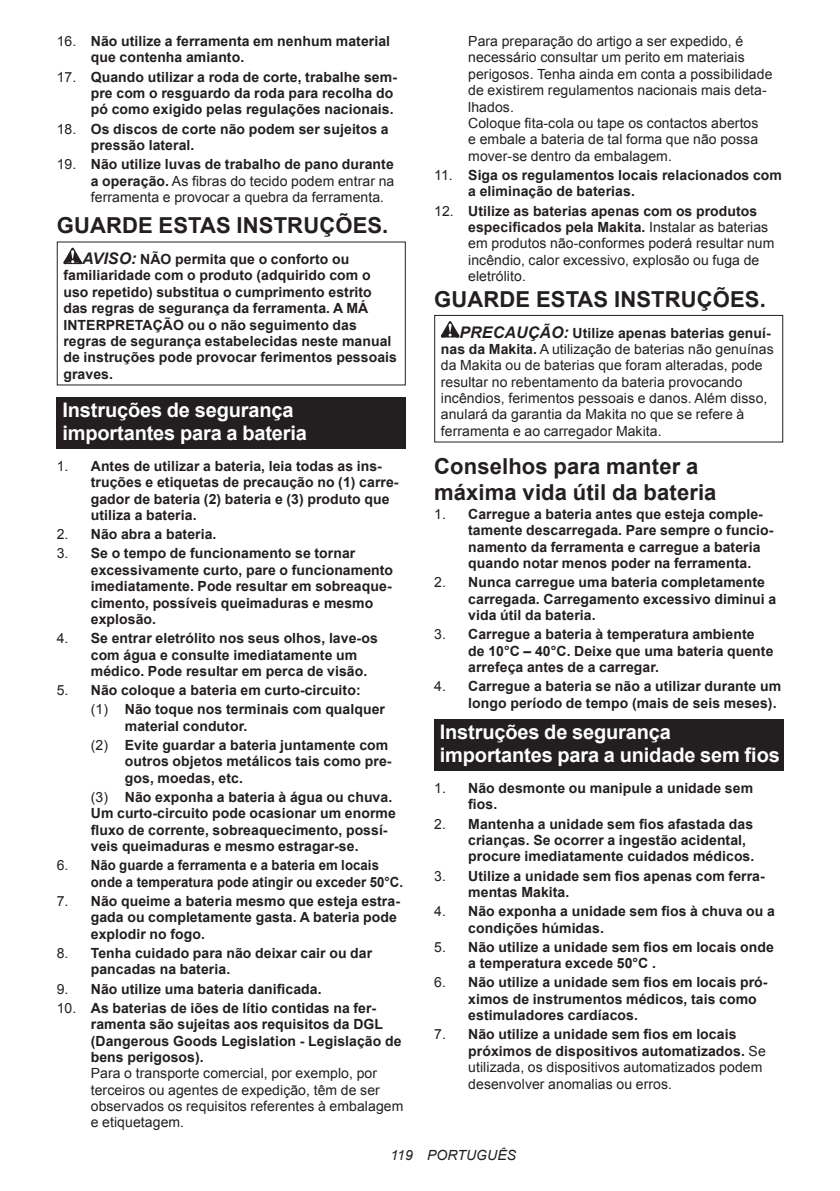
<style>
.page{position:relative;width:840px;height:1191px;background:#fff}
.page>*{position:absolute;margin:0;border:0;box-sizing:border-box;transform-origin:0 0}
.t1{font:700 22px/25.8px "Arial";letter-spacing:.005em;color:#231f20}
.t2{font:700 20px/23.4px "Arial";letter-spacing:-.01em;color:#fff}
.t3{font:700 14px/16.4px "Arial";letter-spacing:.005em;color:#231f20}
.t4{font:14px/16.4px "Arial";letter-spacing:.005em;color:#231f20}
.t5{font:700 14px/16.4px "Arial";letter-spacing:.005em;color:#231f20;scale:.94 1}
.t6{font:italic 14px "Arial";letter-spacing:.005em;color:#231f20}
.s1{font-weight:400}
.s2{font-weight:700}
.s3{font-style:italic;font-size:16px}
.s4{font-weight:700;font-style:italic;font-size:16px}
</style>
<div class="page">
<svg style="left:63px;top:248px;width:19px;height:16px"></svg>
<div style="left:57px;top:397px;width:348px;height:52px;background:#231f20"></div>
<svg style="left:440px;top:321px;width:19px;height:16px"></svg>
<div style="left:434px;top:315px;width:348px;height:127px;border:1px solid #231f20"></div>
<div style="left:434px;top:719px;width:348px;height:52px;background:#231f20"></div>
<p class="t3" style="left:91px;top:33px;width:301px;text-indent:-34px"><span class="s1">16.</span> Não utilize a ferramenta em nenhum material que contenha amianto.</p>
<p class="t3" style="left:91px;top:69px;width:307px;text-indent:-34px"><span class="s1">17.</span> Quando utilizar a roda de corte, trabalhe sem&shy;pre com o resguardo da roda para recolha do pó como exigido pelas regulações nacionais.</p>
<p class="t3" style="left:91px;top:121px;width:299px;text-indent:-34px"><span class="s1">18.</span> Os discos de corte não podem ser sujeitos a pressão lateral.</p>
<p class="t4" style="left:91px;top:156px;width:305px;text-align:justify;text-indent:-34px">19. <span class="s2">Não utilize luvas de trabalho de pano durante a operação.</span> As fibras do tecido podem entrar na ferramenta e provocar a quebra da ferramenta.</p>
<h1 class="t1" style="left:57px;top:213px;width:333px">GUARDE ESTAS INSTRUÇÕES.</h1>
<p class="t3" style="left:63px;top:251px;width:335px;text-indent:19px"><span class="s3">AVISO:</span> NÃO permita que o conforto ou familiaridade com o produto (adquirido com o uso repetido) substitua o cumprimento estrito das regras de segurança da ferramenta. A MÁ INTERPRETAÇÃO ou o não seguimento das regras de segurança estabelecidas neste manual de instruções pode provocar ferimentos pessoais graves.</p>
<h2 class="t2" style="left:62px;top:399px;width:246px">Instruções de segurança importantes para a bateria</h2>
<p class="t3" style="left:91px;top:458px;width:309px;text-indent:-34px"><span class="s1">1.</span> Antes de utilizar a bateria, leia todas as ins&shy;truções e etiquetas de precaução no (1) carre&shy;gador de bateria (2) bateria e (3) produto que utiliza a bateria.</p>
<p class="t3" style="left:57px;top:526px;width:161px"><span class="s1">2.</span> Não abra a bateria.</p>
<p class="t3" style="left:91px;top:545px;width:304px;text-indent:-34px"><span class="s1">3.</span> Se o tempo de funcionamento se tornar excessivamente curto, pare o funcionamento imediatamente. Pode resultar em sobreaque&shy;cimento, possíveis queimaduras e mesmo explosão.</p>
<p class="t3" style="left:91px;top:630px;width:288px;text-indent:-34px"><span class="s1">4.</span> Se entrar eletrólito nos seus olhos, lave-os com água e consulte imediatamente um médico. Pode resultar em perca de visão.</p>
<p class="t3" style="left:91px;top:681px;width:295px;line-height:19.2px;text-indent:-34px"><span class="s1">5.</span> Não coloque a bateria em curto-circuito:<br><span class="s1">(1)</span> Não toque nos terminais com qualquer</p>
<p class="t3" style="left:91px;top:716px;width:299px;line-height:19.2px;text-indent:34px">material condutor.<br><span class="s1">(2)</span> Evite guardar a bateria juntamente com</p>
<p class="t3" style="left:125px;top:753px;width:268px">outros objetos metálicos tais como pre&shy;gos, moedas, etc.</p>
<p class="t3" style="left:91px;top:789px;width:306px"><span class="s1">(3)</span> Não exponha a bateria à água ou chuva.<br>Um curto-circuito pode ocasionar um enorme fluxo de corrente, sobreaquecimento, possí&shy;veis queimaduras e mesmo estragar-se.</p>
<p class="t5" style="left:91px;top:857px;width:333px;text-indent:-34px"><span class="s1">6.</span> Não guarde a ferramenta e a bateria em locais onde a temperatura pode atingir ou exceder 50°C.</p>
<p class="t3" style="left:91px;top:893px;width:310px;text-indent:-34px"><span class="s1">7.</span> Não queime a bateria mesmo que esteja estra&shy;gada ou completamente gasta. A bateria pode explodir no fogo.</p>
<p class="t3" style="left:91px;top:945px;width:283px;text-indent:-34px"><span class="s1">8.</span> Tenha cuidado para não deixar cair ou dar pancadas na bateria.</p>
<p class="t3" style="left:57px;top:980px;width:266px"><span class="s1">9.</span> Não utilize uma bateria danificada.</p>
<p class="t3" style="left:91px;top:1000px;width:312px;text-indent:-34px"><span class="s1">10.</span> As baterias de iões de lítio contidas na fer&shy;ramenta são sujeitas aos requisitos da DGL (Dangerous Goods Legislation - Legislação de bens perigosos).</p>
<p class="t4" style="left:91px;top:1065px;width:314px">Para o transporte comercial, por exemplo, por terceiros ou agentes de expedição, têm de ser observados os requisitos referentes à embalagem e etiquetagem.</p>
<p class="t4" style="left:468px;top:33px;width:305px">Para preparação do artigo a ser expedido, é necessário consultar um perito em materiais perigosos. Tenha ainda em conta a possibilidade de existirem regulamentos nacionais mais deta&shy;lhados.<br>Coloque fita-cola ou tape os contactos abertos<br>e embale a bateria de tal forma que não possa mover-se dentro da embalagem.</p>
<p class="t3" style="left:468px;top:167px;width:315px;text-indent:-34px"><span class="s1">11.</span> Siga os regulamentos locais relacionados com a eliminação de baterias.</p>
<p class="t4" style="left:468px;top:202px;width:307px;text-indent:-34px">12. <span class="s2">Utilize as baterias apenas com os produtos especificados pela Makita.</span> Instalar as baterias em produtos não-conformes poderá resultar num incêndio, calor excessivo, explosão ou fuga de eletrólito.</p>
<h1 class="t1" style="left:434px;top:287px;width:333px">GUARDE ESTAS INSTRUÇÕES.</h1>
<p class="t4" style="left:440px;top:324px;width:334px;text-indent:19px"><span class="s4">PRECAUÇÃO:</span> <span class="s2">Utilize apenas baterias genuí&shy;nas da Makita.</span> A utilização de baterias não genuínas da Makita ou de baterias que foram alteradas, pode resultar no rebentamento da bateria provocando incêndios, ferimentos pessoais e danos. Além disso, anulará da garantia da Makita no que se refere à ferramenta e ao carregador Makita.</p>
<h1 class="t1" style="left:434px;top:454px;width:284px">Conselhos para manter a máxima vida útil da bateria</h1>
<p class="t3" style="left:468px;top:506px;width:306px;text-indent:-34px"><span class="s1">1.</span> Carregue a bateria antes que esteja comple&shy;tamente descarregada. Pare sempre o funcio&shy;namento da ferramenta e carregue a bateria quando notar menos poder na ferramenta.</p>
<p class="t3" style="left:468px;top:574px;width:309px;text-indent:-34px"><span class="s1">2.</span> Nunca carregue uma bateria completamente carregada. Carregamento excessivo diminui a vida útil da bateria.</p>
<p class="t3" style="left:468px;top:626px;width:306px;text-indent:-34px"><span class="s1">3.</span> Carregue a bateria à temperatura ambiente de 10°C – 40°C. Deixe que uma bateria quente arrefeça antes de a carregar.</p>
<p class="t3" style="left:468px;top:678px;width:314px;text-indent:-34px"><span class="s1">4.</span> Carregue a bateria se não a utilizar durante um longo período de tempo (mais de seis meses).</p>
<h2 class="t2" style="left:439px;top:721px;width:341px">Instruções de segurança importantes para a unidade sem fios</h2>
<p class="t3" style="left:468px;top:780px;width:286px;text-indent:-34px"><span class="s1">1.</span> Não desmonte ou manipule a unidade sem fios.</p>
<p class="t3" style="left:468px;top:816px;width:287px;text-indent:-34px"><span class="s1">2.</span> Mantenha a unidade sem fios afastada das crianças. Se ocorrer a ingestão acidental, procure imediatamente cuidados médicos.</p>
<p class="t3" style="left:468px;top:868px;width:298px;text-indent:-34px"><span class="s1">3.</span> Utilize a unidade sem fios apenas com ferra&shy;mentas Makita.</p>
<p class="t3" style="left:468px;top:903px;width:308px;text-indent:-34px"><span class="s1">4.</span> Não exponha a unidade sem fios à chuva ou a condições húmidas.</p>
<p class="t3" style="left:468px;top:939px;width:307px;text-indent:-34px"><span class="s1">5.</span> Não utilize a unidade sem fios em locais onde a temperatura excede 50°C .</p>
<p class="t3" style="left:468px;top:974px;width:300px;text-indent:-34px"><span class="s1">6.</span> Não utilize a unidade sem fios em locais pró&shy;ximos de instrumentos médicos, tais como estimuladores cardíacos.</p>
<p class="t4" style="left:468px;top:1026px;width:299px;text-indent:-34px">7. <span class="s2">Não utilize a unidade sem fios em locais próximos de dispositivos automatizados.</span> Se utilizada, os dispositivos automatizados podem desenvolver anomalias ou erros.</p>
<p class="t6" style="left:390px;top:1146px;width:127px">119 PORTUGUÊS</p>
</div>
